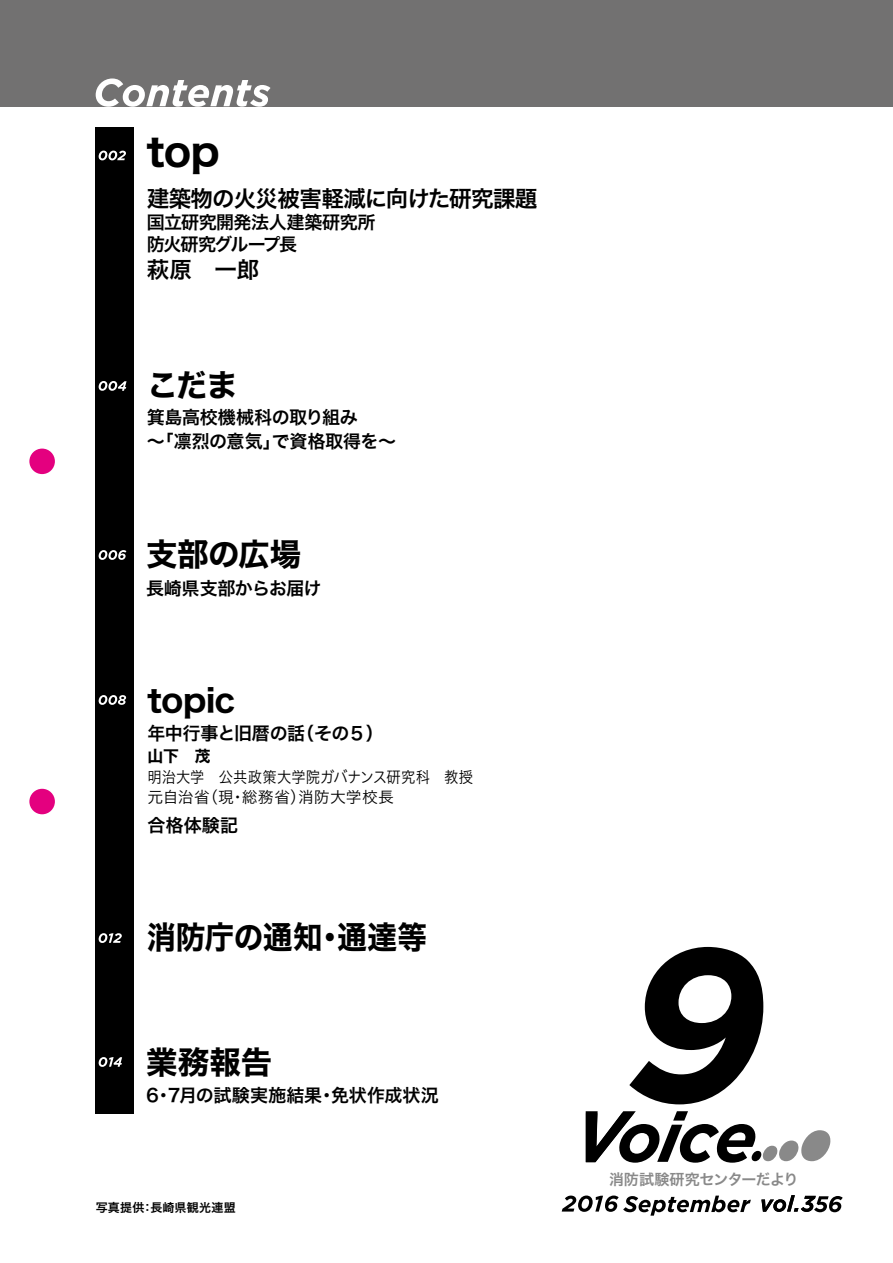
<style>
.page{position:relative;width:893px;height:1263px;background:#fff}
.page>*{position:absolute;margin:0;border:0;box-sizing:border-box;transform-origin:0 0}
.t1{font:39px "Hira Kaku Std N W7";color:#000}
.t2{font:31.5px "Hira Kaku Std N W7";letter-spacing:-.01em;color:#000}
.t3{font:31.5px "Hira Kaku Std N W7";letter-spacing:-.01em;color:#000;scale:.94 1}
.t4{font:22.5px "Hira Kaku Std N W6";letter-spacing:-.025em;color:#000}
.t5{font:18px/24px "Hira Kaku Std N W6";letter-spacing:-.02em;color:#000}
.t6{font:18px "Hira Kaku Std N W6";letter-spacing:.005em;color:#000}
.t7{font:15.9px/19.5px "Hiragino UD Sans Std N W3";letter-spacing:.005em;color:#000;scale:.9 1}
.t8{font:15.9px "Hira Kaku Std N W7";color:#000}
.t9{font:15px "Hira Kaku Std N W6";letter-spacing:-.025em;color:#898989}
.t10{font:12px "Hira Kaku Std N W6";letter-spacing:.025em;color:#000}
</style>
<div class="page">
<div style="left:0;top:0;width:893px;height:106px;background:#727171"></div>
<svg style="left:96px;top:78px;width:174px;height:29px"></svg>
<div style="left:96px;top:128px;width:38px;height:986px;background:#000"></div>
<svg style="left:99px;top:381px;width:28px;height:10px"></svg>
<svg style="left:99px;top:151px;width:27px;height:9px"></svg>
<svg style="left:99px;top:1057px;width:23px;height:10px"></svg>
<svg style="left:99px;top:695px;width:27px;height:10px"></svg>
<svg style="left:99px;top:550px;width:27px;height:10px"></svg>
<svg style="left:99px;top:933px;width:23px;height:10px"></svg>
<svg style="left:586px;top:1111px;width:170px;height:52px"></svg>
<svg style="left:751px;top:1151px;width:11px;height:10px"></svg>
<svg style="left:762px;top:1130px;width:69px;height:31px"></svg>
<svg style="left:761px;top:1195px;width:82px;height:17px"></svg>
<svg style="left:629px;top:947px;width:134px;height:157px"></svg>
<svg style="left:562px;top:1195px;width:189px;height:20px"></svg>
<div style="left:29px;top:449px;width:26px;height:25px;background:#e4007f;border-radius:50%"></div>
<div style="left:29px;top:789px;width:26px;height:25px;background:#e4007f;border-radius:50%"></div>
<h1 class="t1" style="left:147px;top:121px;width:74px">TOP</h1>
<p class="t4" style="left:147px;top:181px;width:392px">建築物の火災被害軽減に向けた研究課題</p>
<p class="t5" style="left:147px;top:211px;width:230px;line-height:22.5px">国立研究開発法人建築研究所防火研究グループ長</p>
<p class="t4" style="left:147px;top:252px;width:114px">萩原　一郎</p>
<h2 class="t2" style="left:147px;top:360px;width:92px">こだま</h2>
<p class="t5" style="left:147px;top:406px;width:251px">箕島高校機械科の取り組み<br>～「凛烈の意気」で資格取得を～</p>
<h2 class="t2" style="left:146px;top:529px;width:157px">支部の広場</h2>
<p class="t5" style="left:146px;top:576px;width:177px">長崎県支部からお届け</p>
<h2 class="t2" style="left:147px;top:675px;width:90px">TOPIC</h2>
<p class="t5" style="left:147px;top:722px;width:238px">年中行事と旧暦の話（その５）</p>
<p class="t8" style="left:147px;top:744px;width:65px">山下　茂</p>
<p class="t7" style="left:147px;top:767px;width:364px">明治大学　公共政策大学院ガバナンス研究科　教授元自治省（現・総務省）消防大学校長</p>
<p class="t5" style="left:147px;top:813px;width:92px">合格体験記</p>
<h2 class="t3" style="left:147px;top:912px;width:300px">消防庁の通知・通達等</h2>
<h2 class="t2" style="left:146px;top:1037px;width:128px">業務報告</h2>
<p class="t6" style="left:146px;top:1081px;width:294px">6・7月の試験実施結果・免状作成状況</p>
<p class="t10" style="left:96px;top:1198px;width:142px">写真提供：長崎県観光連盟</p>
<p class="t9" style="left:609px;top:1168px;width:191px">消防試験研究センターだより</p>
</div>
